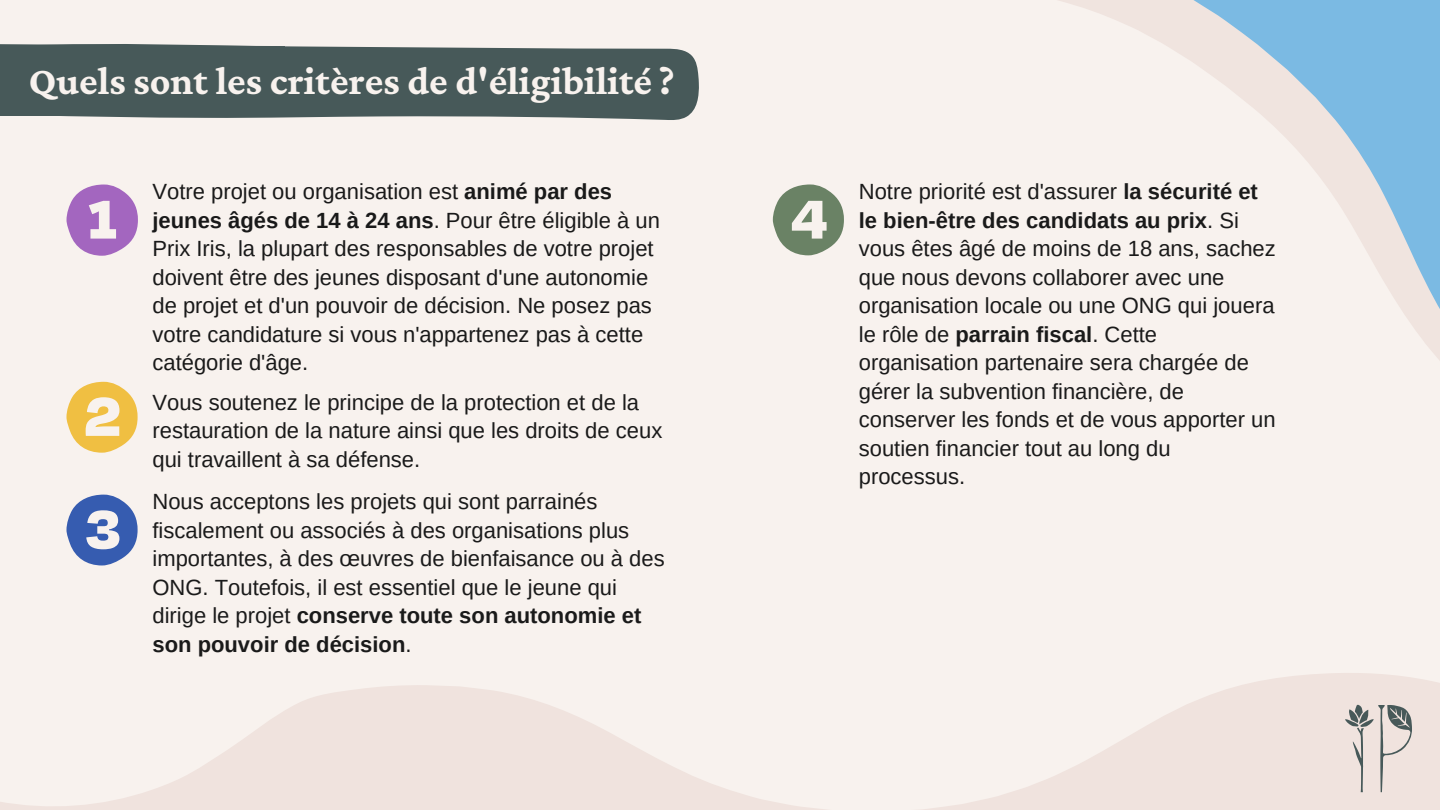
<style>
.page{position:relative;width:1440px;height:810px;background:#f8f2ee}
.page>*{position:absolute;margin:0;border:0;box-sizing:border-box;transform-origin:0 0}
.t1{font:900 62.9px "Degular Demo";color:#f8f2ee}
.t2{font:700 40px "Crimson Pro";color:#f8f2ee}
.t3{font:22px/28.5px "Arimo";color:#1a1a1a}
.t4{font:22px/28.5px "Arimo";color:#191919}
.s1{font-weight:700}
</style>
<div class="page">
<svg style="left:0;top:673px;width:1440px;height:137px"></svg>
<svg style="left:1345px;top:705px;width:67px;height:87px"></svg>
<svg style="left:62px;top:46px;width:614px;height:74px;background:#546464"></svg>
<svg style="left:692px;top:0;width:748px;height:360px"></svg>
<div style="left:0;top:44px;width:284px;height:72px;background:#475959"></div>
<svg style="left:67px;top:185px;width:71px;height:71px"></svg>
<svg style="left:66px;top:382px;width:72px;height:71px"></svg>
<svg style="left:66px;top:495px;width:72px;height:70px"></svg>
<svg style="left:773px;top:184px;width:71px;height:71px"></svg>
<p class="t2" style="left:29px;top:58px;width:648px">Quels sont les critères de d'éligibilité ?</p>
<p class="t1" style="left:88px;top:174px;width:31px">1</p>
<p class="t4" style="left:152px;top:177px;width:509px">Votre projet ou organisation est <span class="s1">animé par des jeunes âgés de 14 à 24 ans</span>. Pour être éligible à un Prix Iris, la plupart des responsables de votre projet doivent être des jeunes disposant d'une autonomie de projet et d'un pouvoir de décision. Ne posez pas votre candidature si vous n'appartenez pas à cette catégorie d'âge.</p>
<p class="t1" style="left:85px;top:372px;width:38px">2</p>
<p class="t3" style="left:152px;top:388px;width:511px">Vous soutenez le principe de la protection et de la restauration de la nature ainsi que les droits de ceux qui travaillent à sa défense.</p>
<p class="t1" style="left:85px;top:484px;width:38px">3</p>
<p class="t3" style="left:152px;top:487px;width:514px">Nous acceptons les projets qui sont parrainés fiscalement ou associés à des organisations plus importantes, à des œuvres de bienfaisance ou à des ONG. Toutefois, il est essentiel que le jeune qui dirige le projet <span class="s1">conserve toute son autonomie et son pouvoir de décision</span>.</p>
<p class="t1" style="left:791px;top:174px;width:38px">4</p>
<h1 class="t3" style="left:859px;top:177px;width:418px">Notre priorité est d'assurer <span class="s1">la sécurité et le bien-être des candidats au prix</span>. Si vous êtes âgé de moins de 18 ans, sachez que nous devons collaborer avec une organisation locale ou une ONG qui jouera le rôle de <span class="s1">parrain fiscal</span>. Cette organisation partenaire sera chargée de gérer la subvention financière, de conserver les fonds et de vous apporter un soutien financier tout au long du processus.</h1>
</div>
